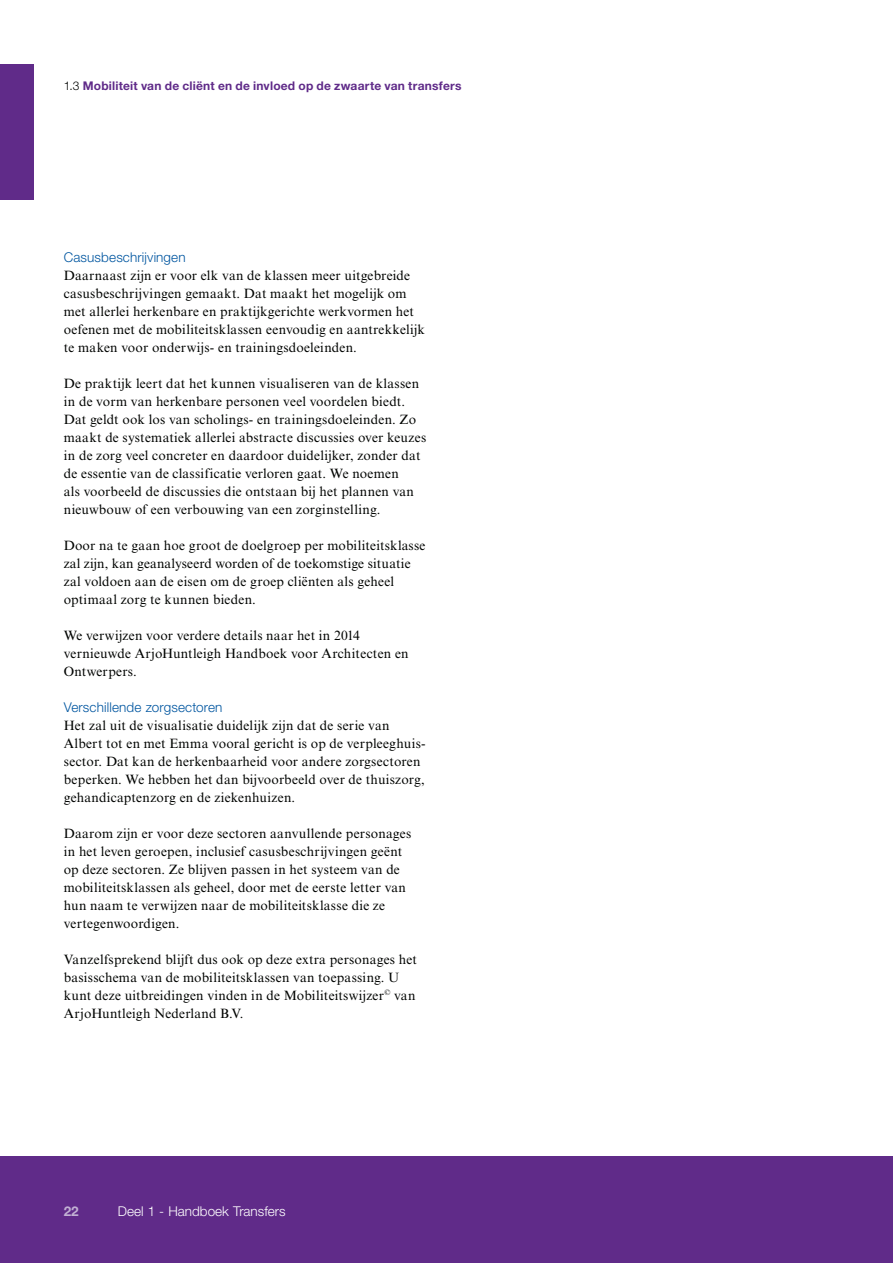
<style>
.page{position:relative;width:893px;height:1263px;background:#fff}
.page>*{position:absolute;margin:0;border:0;box-sizing:border-box;transform-origin:0 0}
.t1{font:13.5px/18px "Times New Roman MT Std";letter-spacing:.015em;color:#000300}
.t2{font:300 13.5px "Helvetica Neue LT Std";letter-spacing:.01em;color:#0056a0}
.t3{font:300 13.5px "Helvetica Neue LT Std";color:#fff}
.t4{font:700 13.5px "Helvetica Neue LT Std";color:#c1b0d3}
.t5{font:700 12px "Helvetica Neue LT Std";letter-spacing:.015em;color:#602b89}
.s1{font-weight:300;color:#000300}
</style>
<div class="page">
<div style="left:0;top:1157px;width:892px;height:106px;background:#602b89"></div>
<div style="left:0;top:64px;width:34px;height:135px;background:#602b89"></div>
<p class="t5" style="left:64px;top:79px;width:399px"><span class="s1">1.3</span> Mobiliteit van de cliënt en de invloed op de zwaarte van transfers</p>
<p class="t2" style="left:64px;top:249px;width:123px">Casusbeschrijvingen</p>
<p class="t1" style="left:64px;top:266px;width:363px">Daarnaast zijn er voor elk van de klassen meer uitgebreide casusbeschrijvingen gemaakt. Dat maakt het mogelijk om met allerlei herkenbare en praktijkgerichte werkvormen het oefenen met de mobiliteitsklassen eenvoudig en aantrekkelijk te maken voor onderwijs- en trainingsdoeleinden.</p>
<p class="t1" style="left:64px;top:374px;width:364px">De praktijk leert dat het kunnen visualiseren van de klassen in de vorm van herkenbare personen veel voordelen biedt.<br>Dat geldt ook los van scholings- en trainingsdoeleinden. Zo maakt de systematiek allerlei abstracte discussies over keuzes in de zorg veel concreter en daardoor duidelijker, zonder dat de essentie van de classificatie verloren gaat. We noemen<br>als voorbeeld de discussies die ontstaan bij het plannen van nieuwbouw of een verbouwing van een zorginstelling.</p>
<p class="t1" style="left:64px;top:536px;width:363px">Door na te gaan hoe groot de doelgroep per mobiliteitsklasse zal zijn, kan geanalyseerd worden of de toekomstige situatie zal voldoen aan de eisen om de groep cliënten als geheel optimaal zorg te kunnen bieden.</p>
<p class="t1" style="left:64px;top:626px;width:346px">We verwijzen voor verdere details naar het in 2014 vernieuwde ArjoHuntleigh Handboek voor Architecten en<br>Ontwerpers.</p>
<p class="t2" style="left:64px;top:699px;width:160px">Verschillende zorgsectoren</p>
<p class="t1" style="left:64px;top:716px;width:363px">Het zal uit de visualisatie duidelijk zijn dat de serie van Albert tot en met Emma vooral gericht is op de verpleeghuis&shy;sector. Dat kan de herkenbaarheid voor andere zorgsectoren beperken. We hebben het dan bijvoorbeeld over de thuiszorg, gehandicaptenzorg en de ziekenhuizen.</p>
<p class="t1" style="left:64px;top:824px;width:349px">Daarom zijn er voor deze sectoren aanvullende personages in het leven geroepen, inclusief casusbeschrijvingen geënt op deze sectoren. Ze blijven passen in het systeem van de mobiliteitsklassen als geheel, door met de eerste letter van hun naam te verwijzen naar de mobiliteitsklasse die ze vertegenwoordigen.</p>
<p class="t1" style="left:64px;top:950px;width:355px">Vanzelfsprekend blijft dus ook op deze extra personages het basisschema van de mobiliteitsklassen van toepassing. U kunt deze uitbreidingen vinden in de Mobiliteitswijzer<sup>©</sup> van ArjoHuntleigh Nederland B.V.</p>
<p class="t4" style="left:64px;top:1203px;width:17px">22</p>
<p class="t3" style="left:118px;top:1203px;width:169px">Deel 1 - Handboek Transfers</p>
</div>
